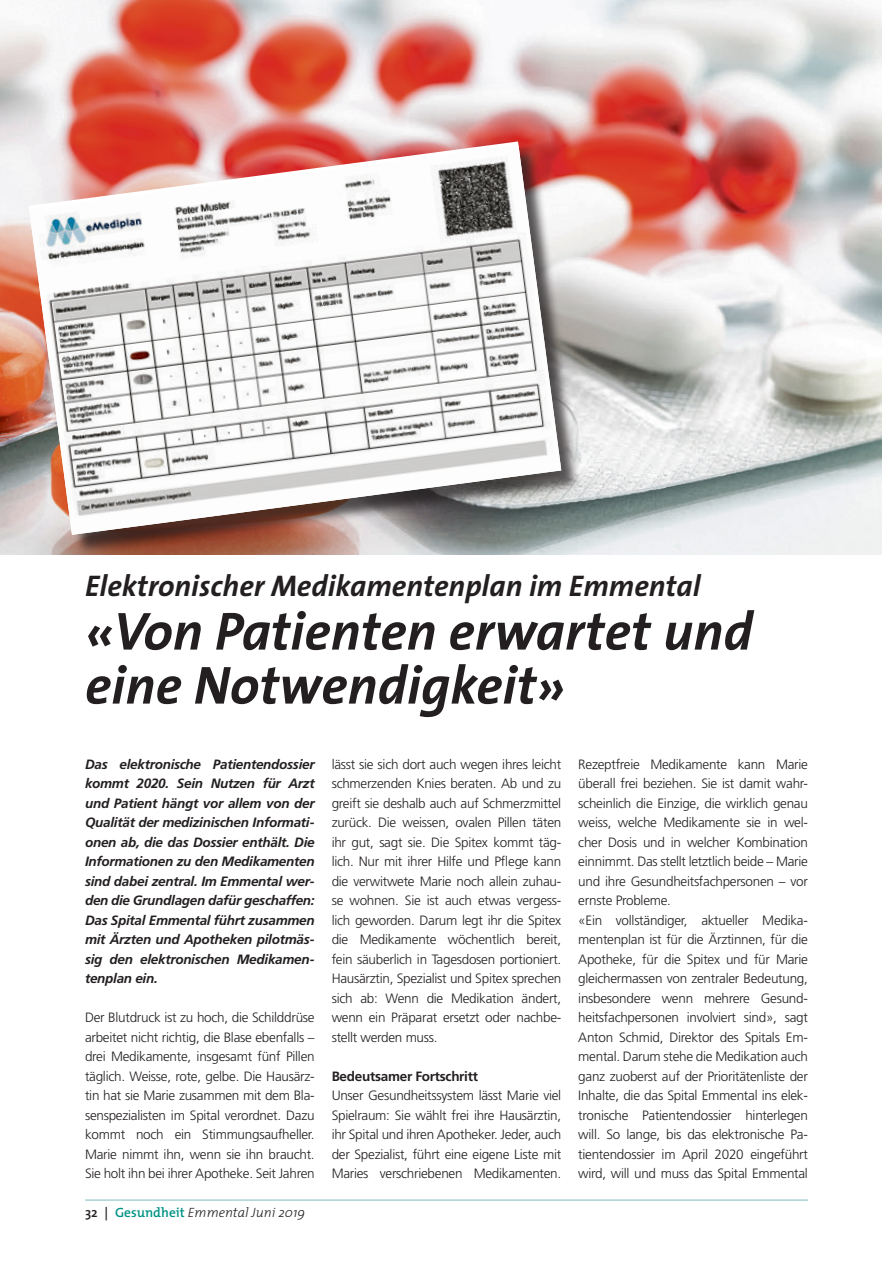
<style>
.page{position:relative;width:893px;height:1263px;background:#fff}
.page>*{position:absolute;margin:0;border:0;box-sizing:border-box;transform-origin:0 0}
.Haupttitel_2_The_San{font:italic 700 54px/54px "The Sans";color:#231f20}
.Spitzmarke_2_The_San{font:italic 700 30px "The Sans";color:#231f20}
.Grundschrift_Frutige{font:300 13.5px/19.5px "Frutiger";letter-spacing:-.02em;color:#231f20;text-align:justify}
.Lead_Frutiger_66_Bol{font:italic 700 13.5px/19.5px "Frutiger";letter-spacing:-.02em;color:#231f20;text-align:justify}
.t1{font:italic 300 13.5px "The Mix";color:#231f20}
.Untertitel_Frutiger{font:700 13.5px "Frutiger";letter-spacing:-.02em;color:#231f20}
.s1{font-weight:600;font-style:normal}
.s2{font-weight:600;font-style:normal;color:#009384}
</style>
<div class="page">
<img style="left:0;top:0;width:881px;height:554px">
<div style="left:32px;top:144px;width:549px;height:411px;background:#231f20;opacity:.75"></div>
<img style="left:29px;top:145px;width:532px;height:390px">
<hr style="left:85px;top:1200px;width:723px;height:1px;background:#7dbcc4">
<p class="Spitzmarke_2_The_San" style="left:85px;top:560px;width:617px">Elektronischer Medikamentenplan im Emmental</p>
<p class="Haupttitel_2_The_San" style="left:85px;top:603px;width:669px">«Von Patienten erwartet und eine Notwendigkeit»</p>
<p class="Lead_Frutiger_66_Bol" style="left:85px;top:754px;width:231px">Das elektronische Patientendossier kommt 2020. Sein Nutzen für Arzt und Patient hängt vor allem von der Qualität der medizinischen Informati&shy;onen ab, die das Dossier enthält. Die Informationen zu den Medikamenten sind dabei zentral. Im Emmental wer&shy;den die Grundlagen dafür geschaffen:<br>Das Spital Emmental führt zusammen mit Ärzten und Apotheken pilotmäs&shy;sig den elektronischen Medikamen&shy;tenplan ein.</p>
<p class="Grundschrift_Frutige" style="left:85px;top:1008px;width:231px">Der Blutdruck ist zu hoch, die Schilddrüse arbeitet nicht richtig, die Blase ebenfalls – drei Medikamente, insgesamt fünf Pillen täglich. Weisse, rote, gelbe. Die Hausärz&shy;tin hat sie Marie zusammen mit dem Bla&shy;senspezialisten im Spital verordnet. Dazu kommt noch ein Stimmungsaufheller.<br>Marie nimmt ihn, wenn sie ihn braucht.<br>Sie holt ihn bei ihrer Apotheke. Seit Jahren</p>
<p class="t1" style="left:85px;top:1202px;width:222px"><span class="s1">32 |</span> <span class="s2">Gesundheit</span> Emmental Juni 2019</p>
<p class="Grundschrift_Frutige" style="left:332px;top:755px;width:231px">lässt sie sich dort auch wegen ihres leicht schmerzenden Knies beraten. Ab und zu greift sie deshalb auch auf Schmerzmittel zurück. Die weissen, ovalen Pillen täten ihr gut, sagt sie. Die Spitex kommt täg&shy;lich. Nur mit ihrer Hilfe und Pflege kann die verwitwete Marie noch allein zuhau&shy;se wohnen. Sie ist auch etwas vergess&shy;lich geworden. Darum legt ihr die Spitex die Medikamente wöchentlich bereit, fein säuberlich in Tagesdosen portioniert.<br>Hausärztin, Spezialist und Spitex sprechen sich ab: Wenn die Medikation ändert, wenn ein Präparat ersetzt oder nachbe&shy;stellt werden muss.</p>
<p class="Untertitel_Frutiger" style="left:332px;top:1068px;width:148px">Bedeutsamer Fortschritt</p>
<p class="Grundschrift_Frutige" style="left:332px;top:1086px;width:231px">Unser Gesundheitssystem lässt Marie viel Spielraum: Sie wählt frei ihre Hausärztin, ihr Spital und ihren Apotheker. Jeder, auch der Spezialist, führt eine eigene Liste mit Maries verschriebenen Medikamenten.</p>
<p class="Grundschrift_Frutige" style="left:578px;top:755px;width:231px">Rezeptfreie Medikamente kann Marie überall frei beziehen. Sie ist damit wahr&shy;scheinlich die Einzige, die wirklich genau weiss, welche Medikamente sie in wel&shy;cher Dosis und in welcher Kombination einnimmt. Das stellt letztlich beide – Marie und ihre Gesundheitsfachpersonen – vor ernste Probleme.</p>
<p class="Grundschrift_Frutige" style="left:578px;top:911px;width:231px">«Ein vollständiger, aktueller Medika&shy;mentenplan ist für die Ärztinnen, für die Apotheke, für die Spitex und für Marie gleichermassen von zentraler Bedeutung, insbesondere wenn mehrere Gesund&shy;heitsfachpersonen involviert sind», sagt Anton Schmid, Direktor des Spitals Em&shy;mental. Darum stehe die Medikation auch ganz zuoberst auf der Prioritätenliste der Inhalte, die das Spital Emmental ins elek&shy;tronische Patientendossier hinterlegen will. So lange, bis das elektronische Pa&shy;tientendossier im April 2020 eingeführt wird, will und muss das Spital Emmental</p>
</div>
